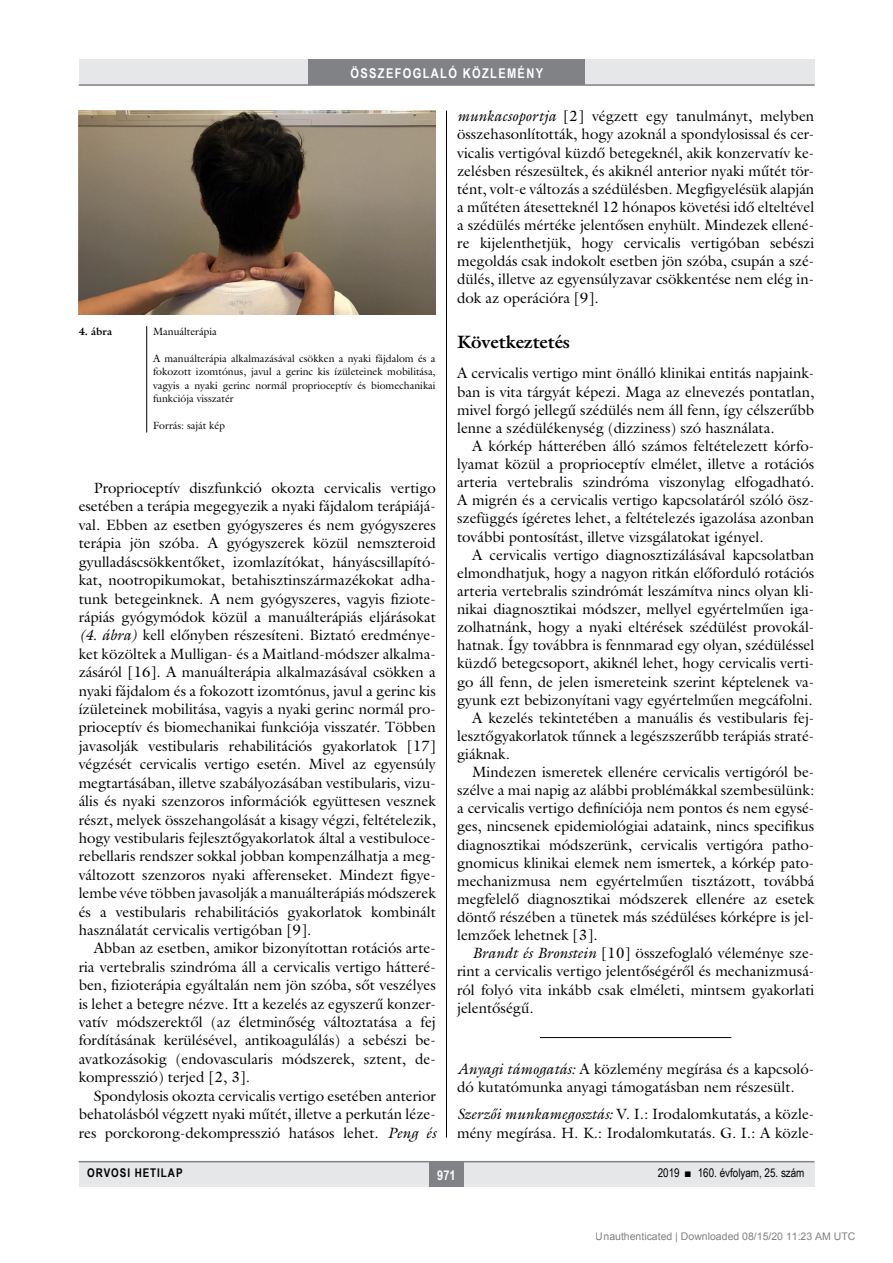
<style>
.page{position:relative;width:893px;height:1263px;background:#fff}
.page>*{position:absolute;margin:0;border:0;box-sizing:border-box;transform-origin:0 0}
.alcimbold{font:700 18px "Galliard Reg";color:#000}
.Body_Text{font:15px/18.1px "Galliard Reg";color:#000;text-align:justify}
.Body_tompa{font:15px/18.1px "Galliard Reg";color:#000;text-align:justify}
.body-s{font:15px/18.1px "Galliard Reg";color:#000}
.t1{font:700 13.5px "Arial Narrow";letter-spacing:.1em;color:#fff}
.t2{font:12px "Arial Narrow";color:#000}
.t3{font:700 12px "Arial Narrow";letter-spacing:.08em;color:#000}
.kepalairas2{font:10.5px/13.5px "Galliard Reg";color:#000;text-align:justify}
.t4{font:10.5px "Arial";color:rgb(0 0 0/.5)}
.kepalairas1{font:700 10.5px "Galliard Reg";color:#000}
.s1{font-style:italic}
</style>
<div class="page">
<div style="left:79px;top:1161px;width:735px;height:25px;background:#e6e7e8"></div>
<div style="left:429px;top:1161px;width:34px;height:25px;background:#808285"></div>
<hr style="left:79px;top:1161px;width:735px;height:1px;background:#808285">
<div style="left:79px;top:60px;width:735px;height:25px;background:#e6e7e8"></div>
<div style="left:308px;top:60px;width:277px;height:25px;background:#808285"></div>
<hr style="left:79px;top:84px;width:736px;height:2px;background:#808285">
<hr style="left:446px;top:111px;width:1px;height:1026px;background:#000">
<img style="left:79px;top:111px;width:357px;height:203px">
<hr style="left:146px;top:326px;width:1px;height:106px;background:#000">
<hr style="left:540px;top:1037px;width:191px;height:1px;background:#000">
<p class="t1" style="left:350px;top:63px;width:194px">ÖSSZEFOGLALÓ KÖZLEMÉNY</p>
<p class="kepalairas1" style="left:79px;top:324px;width:35px">4. ábra</p>
<p class="kepalairas2" style="left:153px;top:324px;width:65px">Manuálterápia</p>
<p class="kepalairas2" style="left:153px;top:351px;width:284px">A manuálterápia alkalmazásával csökken a nyaki fájdalom és a fokozott izomtónus, javul a gerinc kis ízületeinek mobilitása, vagyis a nyaki gerinc normál proprioceptív és biomechanikai funkciója visszatér</p>
<p class="kepalairas2" style="left:153px;top:419px;width:73px">Forrás: saját kép</p>
<p class="Body_Text" style="left:79px;top:478px;width:359px;text-align:left;text-indent:15px">Proprioceptív diszfunkció okozta cervicalis vertigo esetében a terápia megegyezik a nyaki fájdalom terápiájá&shy;val. Ebben az esetben gyógyszeres és nem gyógyszeres terápia jön szóba. A gyógyszerek közül nemszteroid gyulladáscsökkentőket, izomlazítókat, hányáscsillapító&shy;kat, nootropikumokat, betahisztinszármazékokat adha&shy;tunk betegeinknek. A nem gyógyszeres, vagyis fiziote&shy;rápiás gyógymódok közül a manuálterápiás eljárásokat <span class="s1">(4. ábra)</span> kell előnyben részesíteni. Biztató eredménye&shy;ket közöltek a Mulligan- és a Maitland-módszer alkalma&shy;zásáról [16]. A manuálterápia alkalmazásával csökken a nyaki fájdalom és a fokozott izomtónus, javul a gerinc kis ízületeinek mobilitása, vagyis a nyaki gerinc normál pro&shy;prioceptív és biomechanikai funkciója visszatér. Többen javasolják vestibularis rehabilitációs gyakorlatok [17] végzését cervicalis vertigo esetén. Mivel az egyensúly megtartásában, illetve szabályozásában vestibularis, vizu&shy;ális és nyaki szenzoros információk együttesen vesznek részt, melyek összehangolását a kisagy végzi, feltételezik, hogy vestibularis fejlesztőgyakorlatok által a vestibuloce&shy;rebellaris rendszer sokkal jobban kompenzálhatja a meg&shy;változott szenzoros nyaki afferenseket. Mindezt figye&shy;lembe véve többen javasolják a manuálterápiás módszerek és a vestibularis rehabilitációs gyakorlatok kombinált használatát cervicalis vertigóban [9].</p>
<p class="Body_Text" style="left:79px;top:939px;width:359px;text-indent:15px">Abban az esetben, amikor bizonyítottan rotációs arte&shy;ria vertebralis szindróma áll a cervicalis vertigo hátteré&shy;ben, fizioterápia egyáltalán nem jön szóba, sőt veszélyes is lehet a betegre nézve. Itt a kezelés az egyszerű konzer&shy;vatív módszerektől (az életminőség változtatása a fej fordításának kerülésével, antikoagulálás) a sebészi be&shy;avatkozásokig (endovascularis módszerek, sztent, de&shy;kompresszió) terjed [2, 3].</p>
<p class="Body_Text" style="left:79px;top:1086px;width:359px;text-indent:15px">Spondylosis okozta cervicalis vertigo esetében anterior behatolásból végzett nyaki műtét, illetve a perkután léze&shy;res porckorong-dekompresszió hatásos lehet. <span class="s1">Peng és</span></p>
<p class="Body_Text" style="left:457px;top:107px;width:359px"><span class="s1">munkacsoportja</span> [2] végzett egy tanulmányt, melyben összehasonlították, hogy azoknál a spondylosissal és cer&shy;vicalis vertigóval küzdő betegeknél, akik konzervatív ke&shy;zelésben részesültek, és akiknél anterior nyaki műtét tör&shy;tént, volt-e változás a szédülésben. Megfigyelésük alapján a műtéten átesetteknél 12 hónapos követési idő elteltével a szédülés mértéke jelentősen enyhült. Mindezek ellené&shy;re kijelenthetjük, hogy cervicalis vertigóban sebészi megoldás csak indokolt esetben jön szóba, csupán a szé&shy;dülés, illetve az egyensúlyzavar csökkentése nem elég in&shy;dok az operációra [9].</p>
<p class="alcimbold" style="left:457px;top:330px;width:115px">Következtetés</p>
<p class="Body_tompa" style="left:457px;top:364px;width:359px">A cervicalis vertigo mint önálló klinikai entitás napjaink&shy;ban is vita tárgyát képezi. Maga az elnevezés pontatlan, mivel forgó jellegű szédülés nem áll fenn, így célszerűbb lenne a szédülékenység (dizziness) szó használata.</p>
<p class="Body_Text" style="left:457px;top:436px;width:359px;text-indent:15px">A kórkép hátterében álló számos feltételezett kórfo&shy;lyamat közül a proprioceptív elmélet, illetve a rotációs arteria vertebralis szindróma viszonylag elfogadható.<br>A migrén és a cervicalis vertigo kapcsolatáról szóló ös - szefüggés ígéretes lehet, a feltételezés igazolása azonban további pontosítást, illetve vizsgálatokat igényel.</p>
<p class="Body_Text" style="left:457px;top:545px;width:359px;text-indent:15px">A cervicalis vertigo diagnosztizálásával kapcsolatban elmondhatjuk, hogy a nagyon ritkán előforduló rotációs arteria vertebralis szindrómát leszámítva nincs olyan kli&shy;nikai diagnosztikai módszer, mellyel egyértelműen iga&shy;zolhatnánk, hogy a nyaki eltérések szédülést provokál&shy;hatnak. Így továbbra is fennmarad egy olyan, szédüléssel küzdő betegcsoport, akiknél lehet, hogy cervicalis verti&shy;go áll fenn, de jelen ismereteink szerint képtelenek va&shy;gyunk ezt bebizonyítani vagy egyértelműen megcáfolni.</p>
<p class="Body_Text" style="left:457px;top:708px;width:359px;text-indent:15px">A kezelés tekintetében a manuális és vestibularis fej&shy;lesztőgyakorlatok tűnnek a legészszerűbb terápiás straté&shy;giáknak.</p>
<p class="Body_Text" style="left:457px;top:763px;width:359px;text-align:left;text-indent:15px">Mindezen ismeretek ellenére cervicalis vertigóról be&shy;szélve a mai napig az alábbi problémákkal szembesülünk: a cervicalis vertigo definíciója nem pontos és nem egysé&shy;ges, nincsenek epidemiológiai adataink, nincs specifikus diagnosztikai módszerünk, cervicalis vertigóra patho&shy;gnomicus klinikai elemek nem ismertek, a kórkép pato&shy;mechanizmusa nem egyértelműen tisztázott, továbbá megfelelő diagnosztikai módszerek ellenére az esetek döntő részében a tünetek más szédüléses kórképre is jel&shy;lemzőek lehetnek [3].</p>
<p class="Body_Text" style="left:457px;top:944px;width:359px;text-indent:15px"><span class="s1">Brandt és Bronstein</span> [10] összefoglaló véleménye sze&shy;rint a cervicalis vertigo jelentőségéről és mechanizmusá&shy;ról folyó vita inkább csak elméleti, mintsem gyakorlati jelentőségű.</p>
<p class="Body_tompa" style="left:457px;top:1060px;width:359px"><span class="s1">Anyagi támogatás:</span> A közlemény megírása és a kapcsoló&shy;dó kutatómunka anyagi támogatásban nem részesült.</p>
<p class="body-s" style="left:457px;top:1105px;width:359px"><span class="s1">Szerzői munkamegosztás:</span> V. I.: Irodalomkutatás, a közle&shy;mény megírása. H. K.: Irodalomkutatás. G. I.: A közle-</p>
<p class="t3" style="left:87px;top:1164px;width:97px">ORVOSI HETILAP</p>
<p class="t1" style="left:437px;top:1165px;width:20px">971</p>
<p class="t2" style="left:658px;top:1164px;width:148px">2019 ■ 160. évfolyam, 25. szám</p>
<p class="t4" style="left:596px;top:1231px;width:261px">Unauthenticated | Downloaded 08/15/20 11:23 AM UTC</p>
</div>
